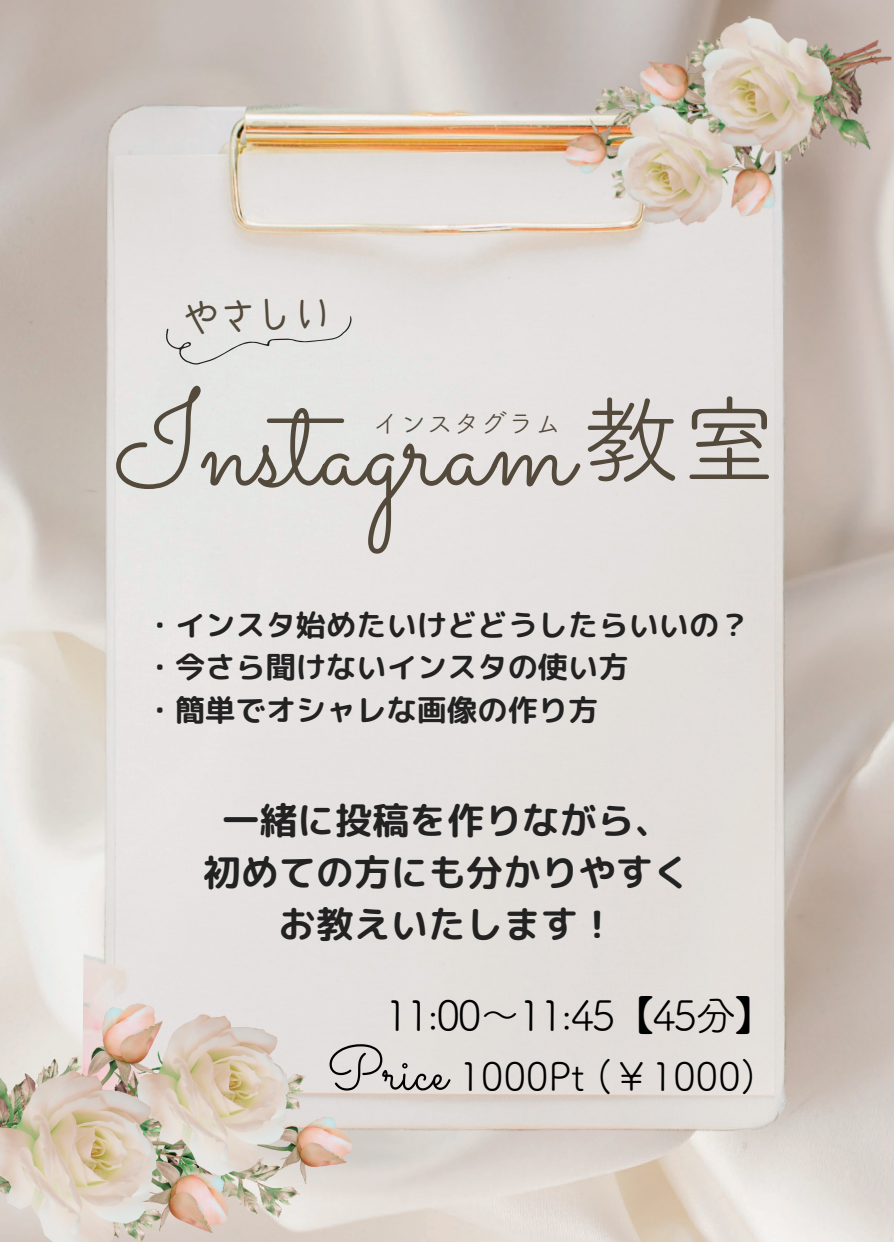
<style>
.page{position:relative;width:894px;height:1242px;background:#fff}
.page>*{position:absolute;margin:0;border:0;box-sizing:border-box;transform-origin:0 0}
.t1{font:130.5px "Sacramento";color:#534a3c}
.t2{font:98.4px "Canva Tsuku A Rd Gothic Std R";color:#534a3c}
.t3{font:60.6px "Sacramento";color:#000}
.t4{font:42px "Canva Tsuku A Rd Gothic Std R";letter-spacing:-.07em;color:#000}
.t5{font:39.3px "Canva Tsuku A Rd Gothic Std R";letter-spacing:-.01em;color:#000}
.t6{font:37.5px "rounded mplus 1 p bold";color:#222}
.t7{font:37.2px "cinecaption";color:#534a3c}
.t8{font:30.3px "rounded mplus 1 p bold";color:#222}
.t9{font:27px "Canva Tsuku A Rd Gothic Std R";color:#534a3c}
</style>
<div class="page">
<img style="left:82px;top:87px;width:730px;height:1068px">
<img style="left:0;top:1003px;width:351px;height:239px">
<img style="left:538px;top:0;width:355px;height:262px">
<div style="left:165px;top:316px;width:187px;height:50px;background:#e5e5e3"></div>
<p class="t7" style="left:182px;top:298px;width:150px;rotate:-3deg">やさしい</p>
<p class="t1" style="left:116px;top:363px;width:459px">Instagram</p>
<p class="t2" style="left:581px;top:390px;width:198px">教室</p>
<p class="t9" style="left:373px;top:410px;width:190px">インスタグラム</p>
<p class="t8" style="left:145px;top:604px;width:606px">・インスタ始めたいけどどうしたらいいの？</p>
<p class="t8" style="left:145px;top:646px;width:485px">・今さら聞けないインスタの使い方</p>
<p class="t8" style="left:145px;top:688px;width:455px">・簡単でオシャレな画像の作り方</p>
<p class="t6" style="left:222px;top:793px;width:451px">一緒に投稿を作りながら、</p>
<p class="t6" style="left:203px;top:846px;width:488px">初めての方にも分かりやすく</p>
<p class="t6" style="left:278px;top:898px;width:339px">お教えいたします！</p>
<p class="t4" style="left:384px;top:994px;width:393px">11:00～ 11:45【45分】</p>
<p class="t3" style="left:326px;top:1033px;width:122px">Price</p>
<p class="t5" style="left:458px;top:1057px;width:299px">1000Pt (￥1000)</p>
</div>
